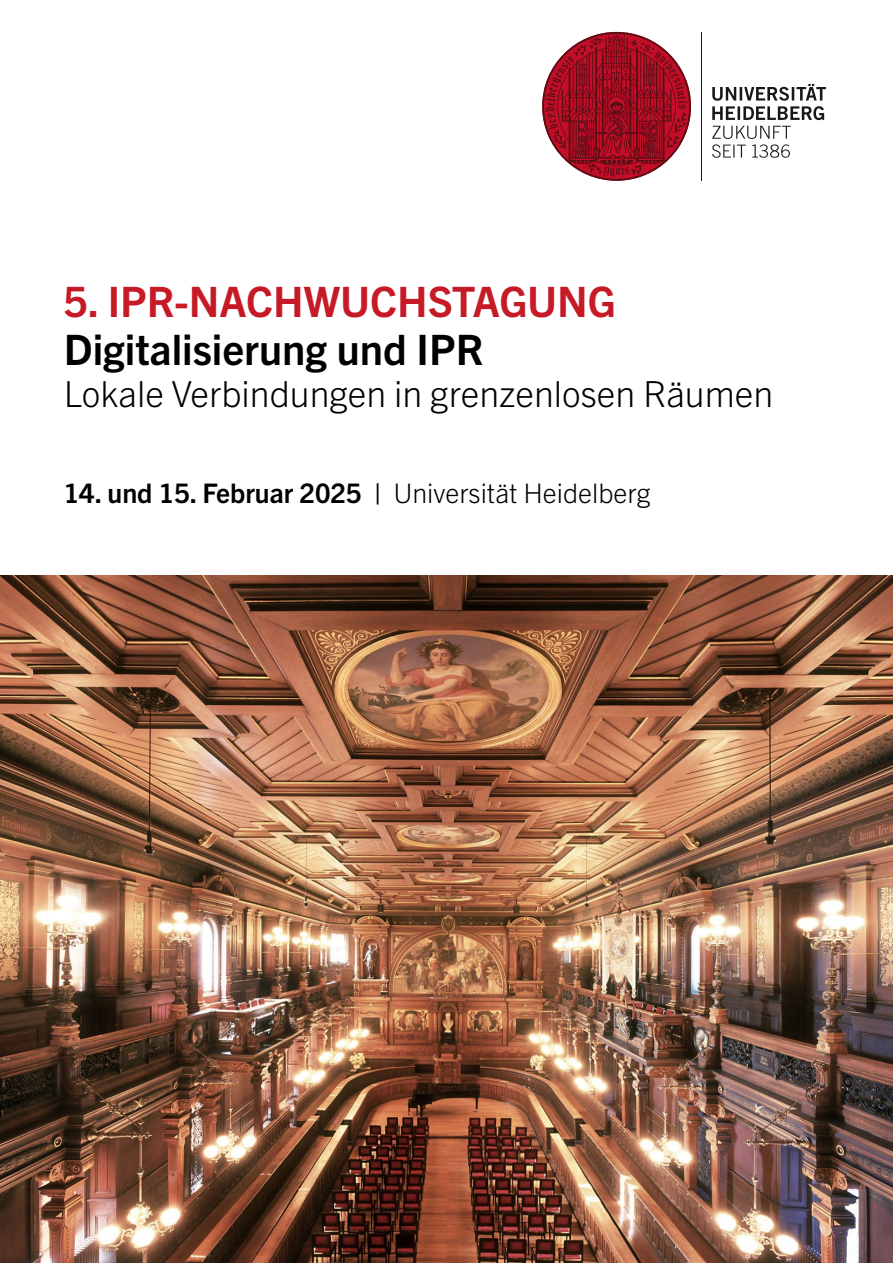
<style>
.page{position:relative;width:893px;height:1263px;background:#fff}
.page>*{position:absolute;margin:0;border:0;box-sizing:border-box;transform-origin:0 0}
.t1{font:700 42px "Trade Gothic Next LT Pro";color:#c61a27}
.t2{font:700 42px "Trade Gothic Next LT Pro";color:#000}
.t3{font:300 36px "Trade Gothic Next LT Pro";color:#000}
.t4{font:700 27px "Trade Gothic Next LT Pro";color:#000}
.s1{font-weight:300}
</style>
<div class="page">
<hr style="left:701px;top:21px;width:1px;height:1216px;background:#009ee0">
<hr style="left:191px;top:21px;width:1px;height:1216px;background:#009ee0">
<hr style="left:361px;top:21px;width:1px;height:1216px;background:#009ee0">
<hr style="left:531px;top:21px;width:1px;height:1216px;background:#009ee0">
<hr style="left:21px;top:361px;width:851px;height:1px;background:#009ee0">
<hr style="left:21px;top:532px;width:851px;height:1px;background:#009ee0">
<svg style="left:191px;top:372px;width:341px;height:150px"></svg>
<hr style="left:378px;top:10px;width:1px;height:268px;background:#009ee0">
<hr style="left:104px;top:10px;width:1px;height:257px;background:#009ee0">
<svg style="left:104px;top:21px;width:722px;height:331px"></svg>
<img style="left:0;top:575px;width:893px;height:688px">
<p class="t1" style="left:64px;top:273px;width:554px">5. IPR-NACHWUCHSTAGUNG</p>
<p class="t2" style="left:64px;top:321px;width:421px">Digitalisierung und IPR</p>
<p class="t3" style="left:64px;top:369px;width:711px">Lokale Verbindungen in grenzenlosen Räumen</p>
<p class="t4" style="left:64px;top:474px;width:588px">14. und 15. Februar 2025 | <span class="s1">Universität Heidelberg</span></p>
</div>
